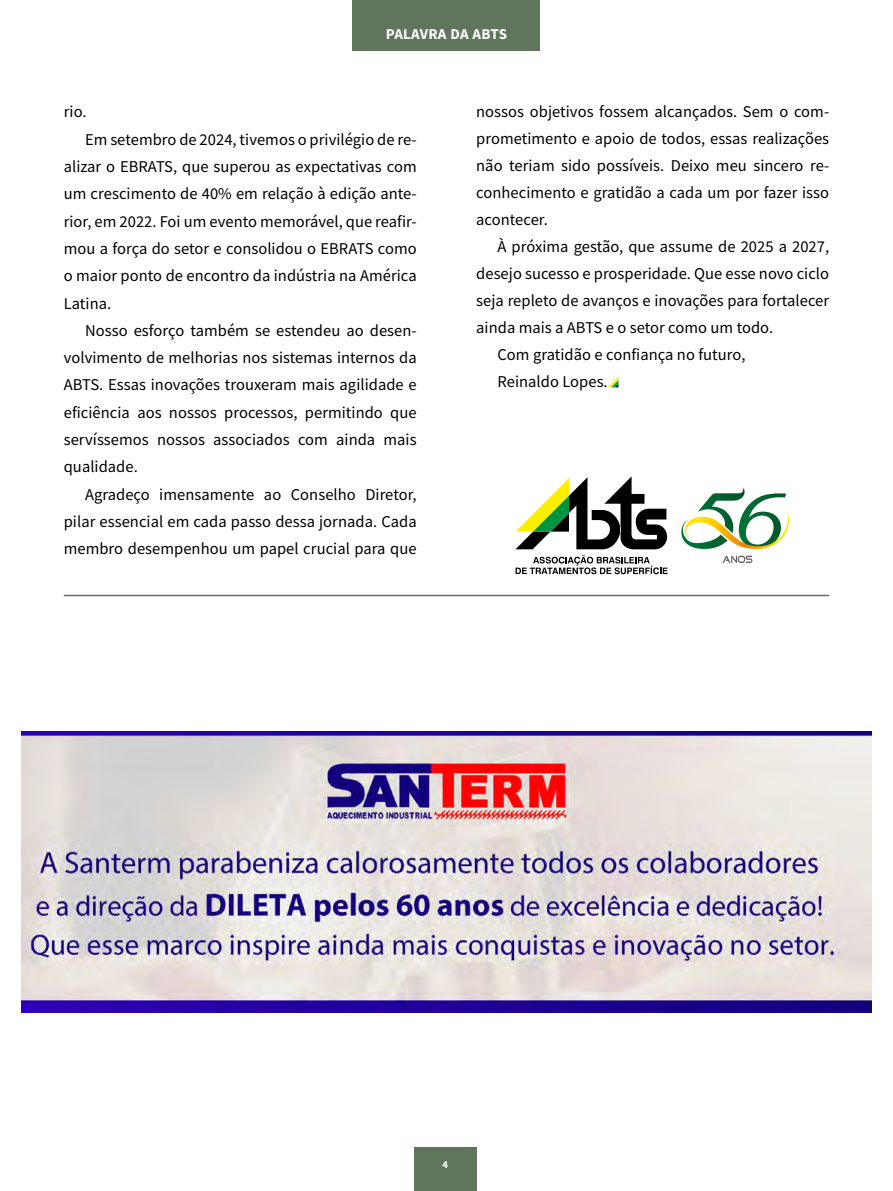
<style>
.page{position:relative;width:893px;height:1191px;background:#fff}
.page>*{position:absolute;margin:0;border:0;box-sizing:border-box;transform-origin:0 0}
.t1{font:16.5px/27px "Source Sans Pro";letter-spacing:.005em;color:#000;text-align:justify}
.t2{font:700 15px "Source Sans Pro";letter-spacing:.01em;color:#fff}
.t3{font:700 10.5px "Source Sans Pro";color:#fff}
</style>
<div class="page">
<hr style="left:64px;top:595px;width:765px;height:1px;background:#5f765d">
<div style="left:353px;top:0;width:187px;height:51px;background:#5f765d"></div>
<svg style="left:608px;top:377px;width:10px;height:10px"></svg>
<svg style="left:516px;top:555px;width:152px;height:19px"></svg>
<svg style="left:515px;top:476px;width:152px;height:73px"></svg>
<svg style="left:681px;top:487px;width:108px;height:76px"></svg>
<div style="left:414px;top:1147px;width:62px;height:44px;background:#5f765d"></div>
<img style="left:21px;top:732px;width:851px;height:280px">
<p class="t2" style="left:386px;top:23px;width:123px">PALAVRA DA ABTS</p>
<p class="t1" style="left:64px;top:98px;width:24px">rio.</p>
<p class="t1" style="left:85px;top:125px;width:333px">Em setembro de 2024, tivemos o privilégio de re-</p>
<p class="t1" style="left:64px;top:153px;width:354px">alizar o EBRATS, que superou as expectativas com</p>
<p class="t1" style="left:64px;top:180px;width:354px">um crescimento de 40% em relação à edição ante-</p>
<p class="t1" style="left:64px;top:207px;width:354px">rior, em 2022. Foi um evento memorável, que reafir-</p>
<p class="t1" style="left:64px;top:235px;width:354px">mou a força do setor e consolidou o EBRATS como</p>
<p class="t1" style="left:64px;top:262px;width:354px">o maior ponto de encontro da indústria na América</p>
<p class="t1" style="left:64px;top:289px;width:49px">Latina.</p>
<p class="t1" style="left:85px;top:317px;width:333px">Nosso esforço também se estendeu ao desen-</p>
<p class="t1" style="left:64px;top:344px;width:354px">volvimento de melhorias nos sistemas internos da</p>
<p class="t1" style="left:64px;top:371px;width:354px">ABTS. Essas inovações trouxeram mais agilidade e</p>
<p class="t1" style="left:64px;top:399px;width:354px">eficiência aos nossos processos, permitindo que</p>
<p class="t1" style="left:64px;top:426px;width:354px">servíssemos nossos associados com ainda mais</p>
<p class="t1" style="left:64px;top:453px;width:76px">qualidade.</p>
<p class="t1" style="left:85px;top:480px;width:333px">Agradeço imensamente ao Conselho Diretor,</p>
<p class="t1" style="left:64px;top:508px;width:354px">pilar essencial em cada passo dessa jornada. Cada</p>
<p class="t1" style="left:64px;top:535px;width:354px">membro desempenhou um papel crucial para que</p>
<p class="t1" style="left:476px;top:98px;width:354px">nossos objetivos fossem alcançados. Sem o com&shy;prometimento e apoio de todos, essas realizações não teriam sido possíveis. Deixo meu sincero re&shy;conhecimento e gratidão a cada um por fazer isso acontecer.</p>
<p class="t1" style="left:497px;top:233px;width:333px">À próxima gestão, que assume de 2025 a 2027,</p>
<p class="t1" style="left:476px;top:260px;width:354px">desejo sucesso e prosperidade. Que esse novo ciclo</p>
<p class="t1" style="left:476px;top:287px;width:354px">seja repleto de avanços e inovações para fortalecer</p>
<p class="t1" style="left:476px;top:314px;width:298px">ainda mais a ABTS e o setor como um todo.</p>
<p class="t1" style="left:497px;top:341px;width:249px">Com gratidão e confiança no futuro,</p>
<p class="t1" style="left:497px;top:368px;width:112px">Reinaldo Lopes.</p>
<p class="t3" style="left:442px;top:1157px;width:7px">4</p>
</div>
